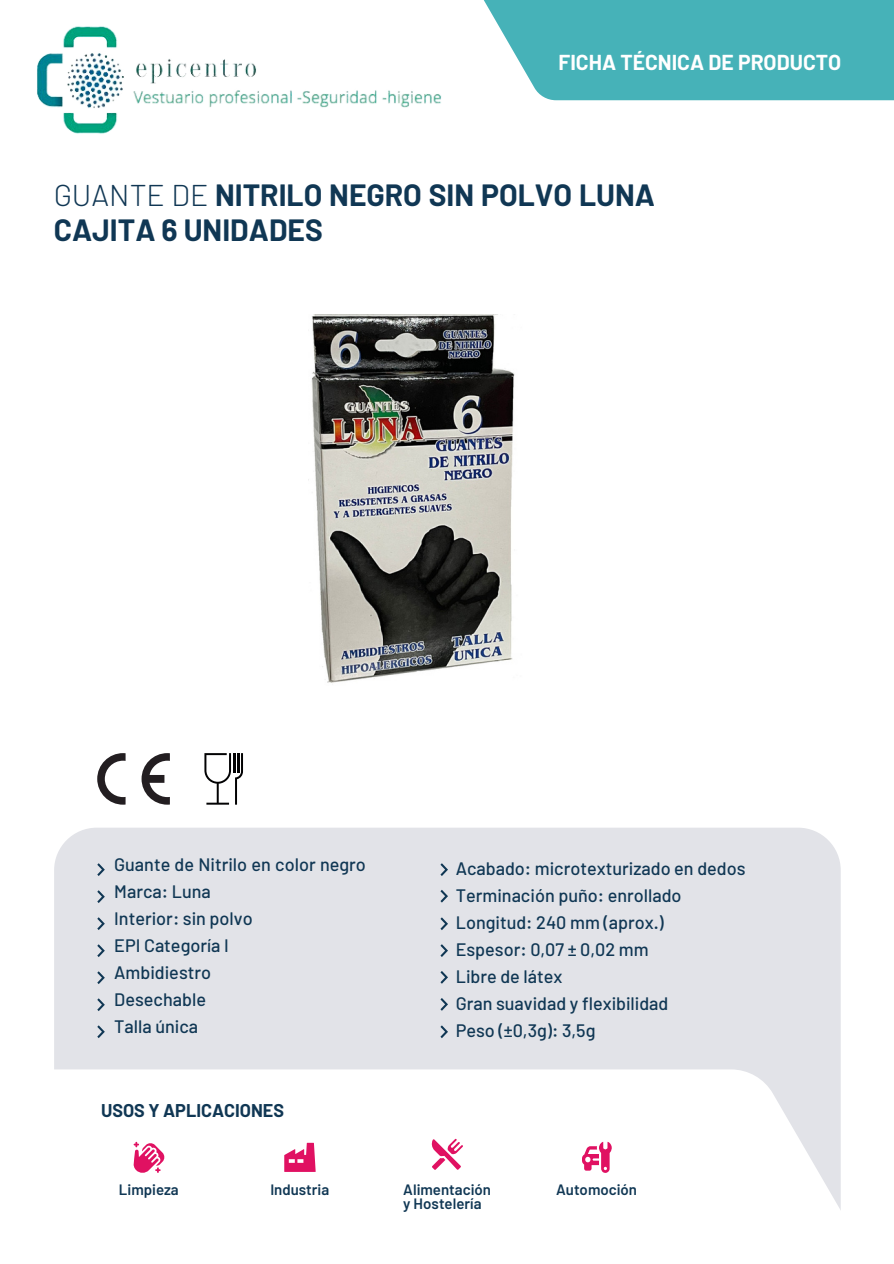
<style>
.page{position:relative;width:894px;height:1264px;background:#fff}
.page>*{position:absolute;margin:0;border:0;box-sizing:border-box;transform-origin:0 0}
.t1{font:700 30px/35px "Barlow";color:#103754}
.t2{font:700 21.15px "Barlow";color:#fff}
.t3{font:500 18px/27px "Barlow";color:#103754}
.t4{font:700 18px "Barlow";color:#103754}
.t5{font:600 15px/14.7px "Barlow";color:#103754}
.s1{font-weight:300}
</style>
<div class="page">
<svg style="left:97px;top:753px;width:28px;height:51px"></svg>
<svg style="left:141px;top:753px;width:29px;height:51px"></svg>
<svg style="left:204px;top:753px;width:39px;height:51px"></svg>
<svg style="left:483px;top:0;width:410px;height:100px;background:#55b8bd"></svg>
<div style="left:54px;top:828px;width:786px;height:241px;background:#e2e3e8"></div>
<svg style="left:97px;top:863px;width:8px;height:13px"></svg>
<svg style="left:97px;top:917px;width:8px;height:13px"></svg>
<svg style="left:97px;top:890px;width:8px;height:13px"></svg>
<svg style="left:97px;top:944px;width:8px;height:13px"></svg>
<svg style="left:97px;top:971px;width:8px;height:13px"></svg>
<svg style="left:97px;top:998px;width:8px;height:13px"></svg>
<svg style="left:97px;top:1025px;width:8px;height:13px"></svg>
<svg style="left:440px;top:863px;width:8px;height:13px"></svg>
<svg style="left:440px;top:889px;width:8px;height:13px"></svg>
<svg style="left:440px;top:917px;width:8px;height:13px"></svg>
<svg style="left:440px;top:944px;width:8px;height:13px"></svg>
<svg style="left:440px;top:970px;width:8px;height:13px"></svg>
<svg style="left:440px;top:997px;width:8px;height:13px"></svg>
<svg style="left:440px;top:1025px;width:8px;height:13px"></svg>
<svg style="left:54px;top:1069px;width:787px;height:141px"></svg>
<svg style="left:581px;top:1141px;width:30px;height:31px"></svg>
<svg style="left:431px;top:1138px;width:32px;height:31px"></svg>
<svg style="left:132px;top:1141px;width:33px;height:32px"></svg>
<svg style="left:284px;top:1142px;width:31px;height:29px"></svg>
<img style="left:308px;top:314px;width:207px;height:369px">
<img style="left:37px;top:26px;width:405px;height:108px">
<p class="t2" style="left:558px;top:49px;width:284px">FICHA TÉCNICA DE PRODUCTO</p>
<h1 class="t1" style="left:54px;top:177px;width:602px"><span class="s1">GUANTE DE</span> NITRILO NEGRO SIN POLVO LUNA<br>CAJITA 6 UNIDADES</h1>
<p class="t3" style="left:114px;top:850px;width:253px">Guante de Nitrilo en color negro<br>Marca: Luna<br>Interior: sin polvo<br>EPI Categoría I<br>Ambidiestro<br>Desechable<br>Talla única</p>
<p class="t3" style="left:455px;top:853px;width:291px">Acabado: microtexturizado en dedos<br>Terminación puño: enrollado<br>Longitud: 240 mm (aprox.)<br>Espesor: 0,07 ± 0,02 mm<br>Libre de látex<br>Gran suavidad y flexibilidad<br>Peso (±0,3g): 3,5g</p>
<p class="t4" style="left:101px;top:1098px;width:185px">USOS Y APLICACIONES</p>
<p class="t5" style="left:119px;top:1181px;width:61px">Limpieza</p>
<p class="t5" style="left:270px;top:1181px;width:60px">Industria</p>
<p class="t5" style="left:403px;top:1181px;width:89px">Alimentación y Hostelería</p>
<p class="t5" style="left:556px;top:1181px;width:82px">Automoción</p>
</div>
